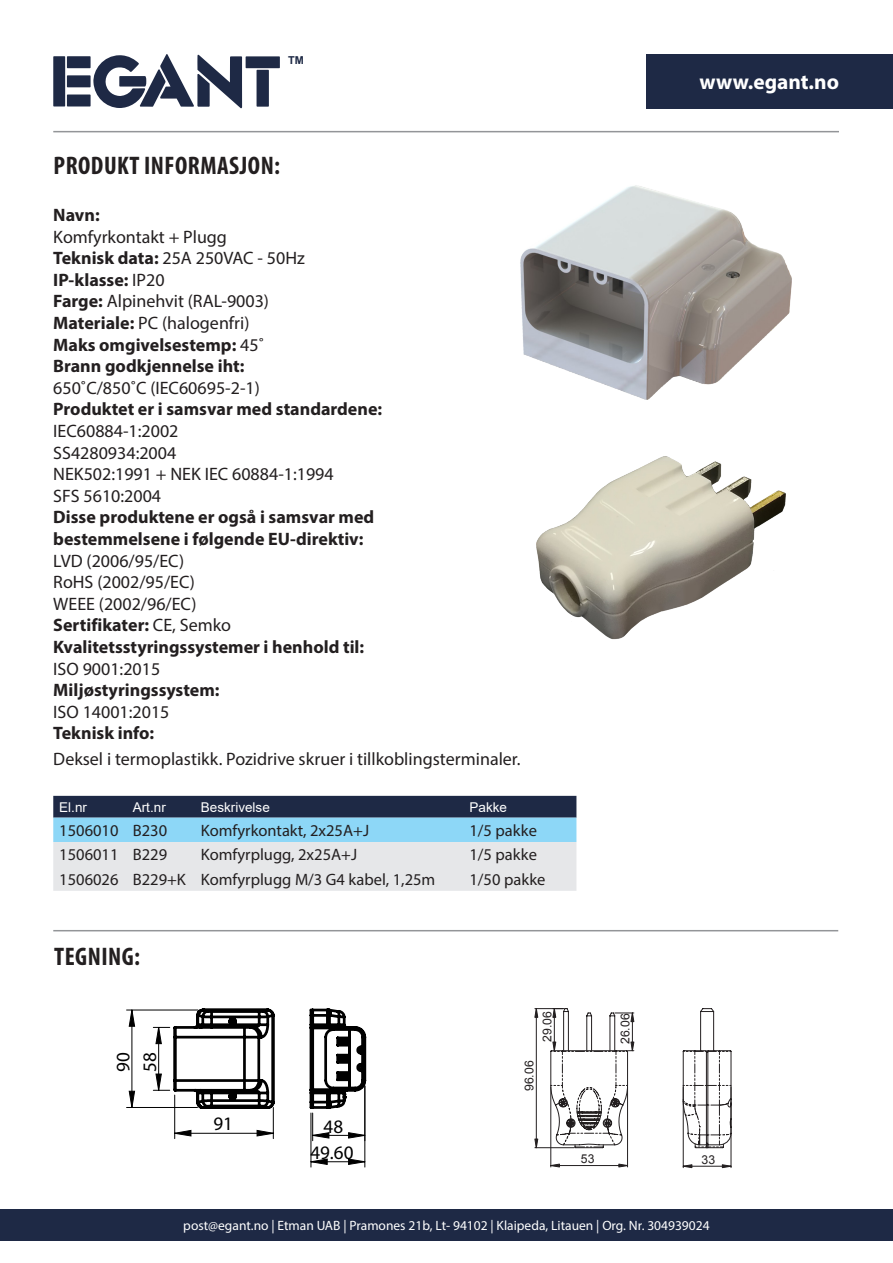
<style>
.page{position:relative;width:893px;height:1263px;background:#fff}
.page>*{position:absolute;margin:0;border:0;box-sizing:border-box;transform-origin:0 0}
.t1{font:700 condensed 25.5px "Myriad Pro";letter-spacing:.02em;color:#231f20}
.t2{font:700 21.3px "Myriad Pro";color:#fff}
.t3{font:19.05px/26.7px "Arial";color:#000}
.t4{font:18px "Myriad Pro";color:#231f20}
.t5{font:700 18px "Myriad Pro";color:#231f20}
.t6{font:16.5px "Myriad Pro";color:#231f20}
.t7{font:13.5px "Myriad Pro";color:#fff}
.Text_box{font:13.5px "Arial";color:#fff}
.t8{font:12.3px "Arial";color:#231f20}
.t9{font:700 10.95px "Arial";color:#1e2945}
.s1{font-weight:700}
.s2{font-weight:400}
</style>
<div class="page">
<hr style="left:53px;top:131px;width:786px;height:1px;background:#939598">
<div style="left:53px;top:56px;width:12px;height:50px;background:#1e2945"></div>
<div style="left:67px;top:56px;width:24px;height:12px;background:#1e2945"></div>
<div style="left:67px;top:75px;width:24px;height:12px;background:#1e2945"></div>
<div style="left:67px;top:95px;width:24px;height:11px;background:#1e2945"></div>
<svg style="left:93px;top:54px;width:149px;height:54px"></svg>
<div style="left:246px;top:56px;width:34px;height:12px;background:#1e2945"></div>
<div style="left:257px;top:70px;width:12px;height:37px;background:#1e2945"></div>
<div style="left:0;top:1209px;width:893px;height:32px;background:#1e2945"></div>
<div style="left:646px;top:54px;width:247px;height:54px;background:#1e2945"></div>
<svg style="left:53px;top:796px;width:523px;height:95px;background:#a2b8c7"></svg>
<hr style="left:53px;top:930px;width:785px;height:1px;background:#939598">
<img style="left:520px;top:185px;width:272px;height:215px">
<img style="left:536px;top:456px;width:250px;height:184px">
<hr style="left:551px;top:1087px;width:1px;height:80px;background:#231f20">
<hr style="left:627px;top:1087px;width:1px;height:80px;background:#231f20">
<hr style="left:551px;top:1165px;width:76px;height:1px;background:#231f20">
<svg style="left:535px;top:1008px;width:197px;height:140px"></svg>
<svg style="left:551px;top:1164px;width:8px;height:3px"></svg>
<svg style="left:619px;top:1164px;width:8px;height:3px"></svg>
<hr style="left:683px;top:1087px;width:1px;height:81px;background:#231f20">
<hr style="left:731px;top:1087px;width:1px;height:81px;background:#231f20">
<hr style="left:683px;top:1166px;width:48px;height:1px;background:#231f20">
<svg style="left:683px;top:1165px;width:9px;height:3px"></svg>
<svg style="left:722px;top:1165px;width:9px;height:3px"></svg>
<hr style="left:364px;top:1086px;width:1px;height:81px;background:#000">
<hr style="left:310px;top:1113px;width:1px;height:54px;background:#000">
<hr style="left:273px;top:1107px;width:1px;height:31px;background:#000">
<hr style="left:174px;top:1095px;width:1px;height:43px;background:#000">
<hr style="left:127px;top:1009px;width:71px;height:1px;background:#000">
<hr style="left:127px;top:1107px;width:70px;height:1px;background:#000">
<svg style="left:310px;top:1158px;width:56px;height:7px"></svg>
<svg style="left:174px;top:1129px;width:100px;height:8px"></svg>
<svg style="left:128px;top:1008px;width:147px;height:103px"></svg>
<svg style="left:309px;top:1008px;width:58px;height:133px"></svg>
<p class="t9" style="left:288px;top:53px;width:17px">TM</p>
<p class="t1" style="left:54px;top:150px;width:228px">PRODUKT INFORMASJON:</p>
<p class="t5" style="left:53px;top:203px;width:48px">Navn:</p>
<p class="t4" style="left:53px;top:225px;width:175px">Komfyrkontakt + Plugg</p>
<p class="t4" style="left:53px;top:247px;width:253px"><span class="s1">Teknisk data:</span> 25A 250VAC - 50Hz</p>
<p class="t5" style="left:53px;top:268px;width:113px">IP-klasse: <span class="s2">IP20</span></p>
<p class="t4" style="left:53px;top:290px;width:217px"><span class="s1">Farge:</span> Alpinehvit (RAL-9003)</p>
<p class="t4" style="left:53px;top:312px;width:198px"><span class="s1">Materiale:</span> PC (halogenfri)</p>
<p class="t5" style="left:53px;top:333px;width:212px">Maks omgivelsestemp: <span class="s2">45˚</span></p>
<p class="t5" style="left:53px;top:354px;width:193px">Brann godkjennelse iht:</p>
<p class="t4" style="left:53px;top:377px;width:208px">650˚C/850˚C (IEC60695-2-1)</p>
<p class="t5" style="left:53px;top:398px;width:330px">Produktet er i samsvar med standardene:</p>
<p class="t4" style="left:53px;top:420px;width:127px">IEC60884-1:2002</p>
<p class="t4" style="left:53px;top:441px;width:125px">SS4280934:2004</p>
<p class="t4" style="left:53px;top:463px;width:282px">NEK502:1991 + NEK IEC 60884-1:1994</p>
<p class="t4" style="left:53px;top:485px;width:109px">SFS 5610:2004</p>
<p class="t5" style="left:53px;top:506px;width:323px">Disse produktene er også i samsvar med</p>
<p class="t5" style="left:53px;top:527px;width:312px">bestemmelsene i følgende EU-direktiv:</p>
<p class="t4" style="left:53px;top:549px;width:132px">LVD (2006/95/EC)</p>
<p class="t4" style="left:53px;top:571px;width:143px">RoHS (2002/95/EC)</p>
<p class="t4" style="left:53px;top:593px;width:145px">WEEE (2002/96/EC)</p>
<p class="t5" style="left:53px;top:614px;width:179px">Sertifikater: <span class="s2">CE, Semko</span></p>
<p class="t5" style="left:53px;top:635px;width:312px">Kvalitetsstyringssystemer i henhold til:</p>
<p class="t4" style="left:53px;top:657px;width:108px">ISO 9001:2015</p>
<p class="t5" style="left:53px;top:678px;width:168px">Miljøstyringssystem:</p>
<p class="t4" style="left:53px;top:701px;width:118px">ISO 14001:2015</p>
<p class="t5" style="left:53px;top:722px;width:103px">Teknisk info:</p>
<p class="t4" style="left:53px;top:747px;width:469px">Deksel i termoplastikk. Pozidrive skruer i tillkoblingsterminaler.</p>
<p class="Text_box" style="left:59px;top:798px;width:29px">El.nr</p>
<p class="Text_box" style="left:133px;top:798px;width:35px">Art.nr</p>
<p class="Text_box" style="left:201px;top:798px;width:71px">Beskrivelse</p>
<p class="Text_box" style="left:469px;top:798px;width:39px">Pakke</p>
<p class="t6" style="left:59px;top:820px;width:61px">1506010</p>
<p class="t6" style="left:133px;top:820px;width:36px">B230</p>
<p class="t6" style="left:201px;top:820px;width:170px">Komfyrkontakt, 2x25A+J</p>
<p class="t6" style="left:469px;top:820px;width:69px">1/5 pakke</p>
<p class="t6" style="left:59px;top:845px;width:61px">1506011</p>
<p class="t6" style="left:133px;top:845px;width:36px">B229</p>
<p class="t6" style="left:201px;top:845px;width:158px">Komfyrplugg, 2x25A+J</p>
<p class="t6" style="left:469px;top:845px;width:69px">1/5 pakke</p>
<p class="t6" style="left:59px;top:869px;width:61px">1506026</p>
<p class="t6" style="left:133px;top:869px;width:55px">B229+K</p>
<p class="t6" style="left:201px;top:869px;width:236px">Komfyrplugg M/3 G4 kabel, 1,25m</p>
<p class="t6" style="left:469px;top:869px;width:77px">1/50 pakke</p>
<p class="t1" style="left:54px;top:941px;width:87px">TEGNING:</p>
<p class="t3" style="left:109px;top:1072px;width:21px;rotate:-90deg">90<br>58</p>
<p class="t3" style="left:213px;top:1110px;width:21px">91</p>
<p class="t3" style="left:324px;top:1112px;width:21px">48</p>
<p class="t8" style="left:521px;top:1091px;width:32px;rotate:-90deg">96.06</p>
<p class="t8" style="left:539px;top:1042px;width:32px;rotate:-90deg">29.06</p>
<p class="t8" style="left:617px;top:1044px;width:32px;rotate:-90deg">26.06</p>
<p class="t2" style="left:699px;top:68px;width:141px">www.egant.no</p>
<p class="t3" style="left:310px;top:1139px;width:45px">49.60</p>
<p class="t8" style="left:581px;top:1150px;width:15px">53</p>
<p class="t8" style="left:702px;top:1151px;width:15px">33</p>
<p class="t7" style="left:183px;top:1217px;width:528px">post@egant.no | Etman UAB | Pramones 21b, Lt- 94102 | Klaipeda, Litauen | Org. Nr. 304939024</p>
</div>
